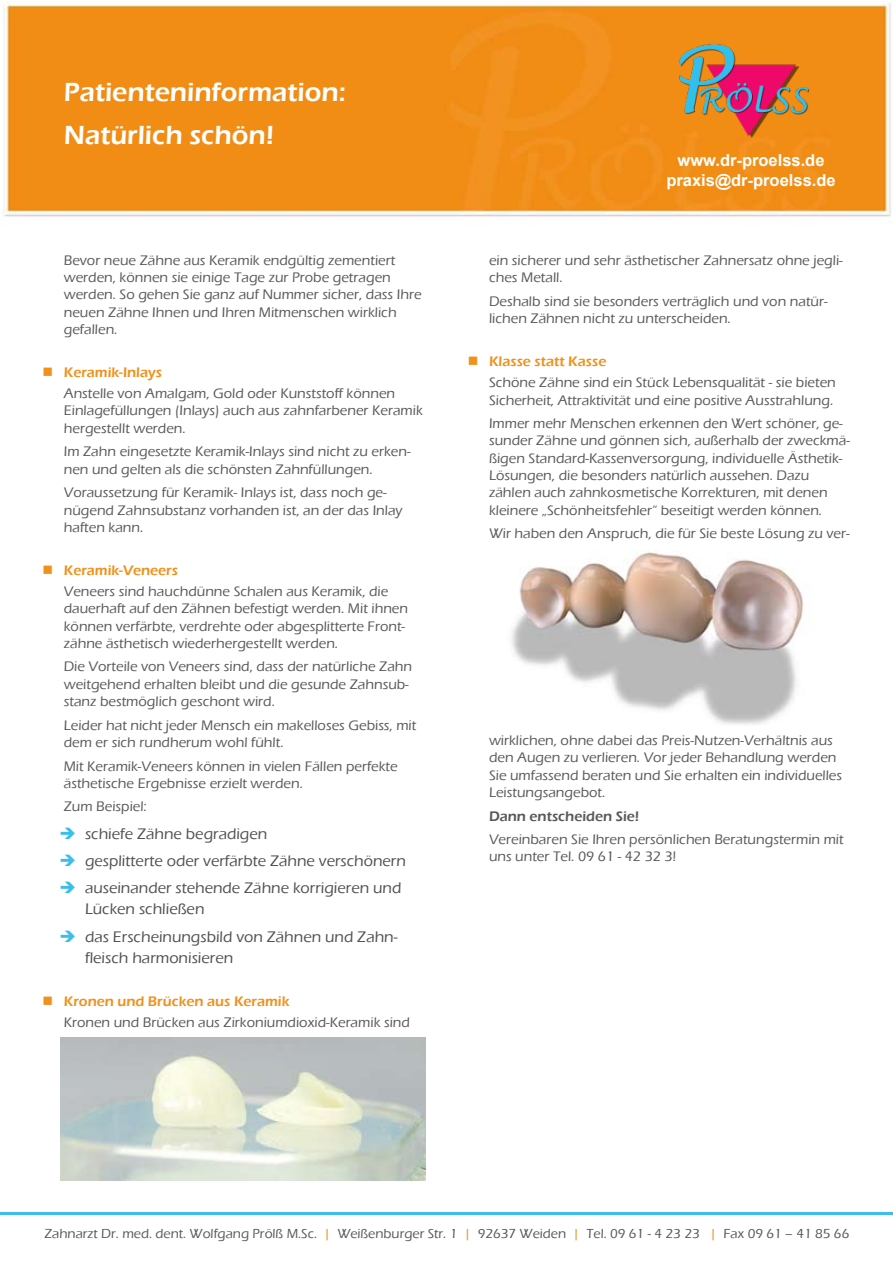
<style>
.page{position:relative;width:893px;height:1263px;background:#fff}
.page>*{position:absolute;margin:0;border:0;box-sizing:border-box;transform-origin:0 0}
.t1{font:600 27px/42.5px "Eras ITC";color:#fff}
.t2{font:700 16.5px/19.8px "Arial";color:#fff;text-align:center}
.t3{font:500 15.75px/27.3px "Eras ITC";color:#515151}
.t4{font:500 14.25px/17.2px "Eras ITC";color:#5a595a}
.t5{font:600 14.25px "Eras ITC";color:#f1901a}
.t6{font:600 14.25px "Eras ITC";color:#5a595a}
.t7{font:500 13.5px "Eras ITC";color:#5a595a}
.s1{color:#f1901a}
</style>
<div class="page">
<img style="left:1px;top:1px;width:892px;height:218px">
<hr style="left:0;top:1212px;width:893px;height:3px;background:#3bbeea">
<img style="left:678px;top:40px;width:149px;height:105px">
<img style="left:61px;top:1037px;width:364px;height:143px">
<img style="left:511px;top:552px;width:293px;height:173px">
<h1 class="t1" style="left:64px;top:71px;width:283px">Patienteninformation:<br>Natürlich schön!</h1>
<p class="t4" style="left:64px;top:252px;width:359px">Bevor neue Zähne aus Keramik endgültig zementiert werden, können sie einige Tage zur Probe getragen werden. So gehen Sie ganz auf Nummer sicher, dass Ihre neuen Zähne Ihnen und Ihren Mitmenschen wirklich gefallen.</p>
<p class="t5" style="left:64px;top:364px;width:100px">Keramik-Inlays</p>
<p class="t4" style="left:64px;top:385px;width:361px">Anstelle von Amalgam, Gold oder Kunststoff können<br>Einlagefüllungen (Inlays) auch aus zahnfarbener Keramik hergestellt werden.</p>
<p class="t4" style="left:64px;top:443px;width:348px">Im Zahn eingesetzte Keramik-Inlays sind nicht zu erken&shy;nen und gelten als die schönsten Zahnfüllungen.</p>
<p class="t4" style="left:64px;top:484px;width:340px">Voraussetzung für Keramik- Inlays ist, dass noch ge&shy;nügend Zahnsubstanz vorhanden ist, an der das Inlay haften kann.</p>
<p class="t5" style="left:64px;top:562px;width:116px">Keramik-Veneers</p>
<p class="t4" style="left:64px;top:583px;width:346px">Veneers sind hauchdünne Schalen aus Keramik, die dauerhaft auf den Zähnen befestigt werden. Mit ihnen können verfärbte, verdrehte oder abgesplitterte Front&shy;zähne ästhetisch wiederhergestellt werden.</p>
<p class="t4" style="left:64px;top:658px;width:350px">Die Vorteile von Veneers sind, dass der natürliche Zahn weitgehend erhalten bleibt und die gesunde Zahnsub&shy;stanz bestmöglich geschont wird.</p>
<p class="t4" style="left:64px;top:716px;width:354px">Leider hat nicht jeder Mensch ein makelloses Gebiss, mit dem er sich rundherum wohl fühlt.</p>
<p class="t4" style="left:64px;top:757px;width:335px">Mit Keramik-Veneers können in vielen Fällen perfekte ästhetische Ergebnisse erzielt werden.</p>
<p class="t4" style="left:64px;top:798px;width:85px">Zum Beispiel:</p>
<p class="t3" style="left:85px;top:820px;width:322px">schiefe Zähne begradigen<br>gesplitterte oder verfärbte Zähne verschönern auseinander stehende Zähne korrigieren und</p>
<p class="t3" style="left:85px;top:896px;width:314px">Lücken schließen<br>das Erscheinungsbild von Zähnen und Zahn-</p>
<p class="t3" style="left:85px;top:944px;width:150px">fleisch harmonisieren</p>
<p class="t5" style="left:64px;top:993px;width:227px">Kronen und Brücken aus Keramik</p>
<p class="t4" style="left:64px;top:1014px;width:348px">Kronen und Brücken aus Zirkoniumdioxid-Keramik sind</p>
<p class="t2" style="left:666px;top:151px;width:171px">www.dr-proelss.de praxis@dr-proelss.de</p>
<p class="t4" style="left:489px;top:252px;width:355px">ein sicherer und sehr ästhetischer Zahnersatz ohne jegli&shy;ches Metall.</p>
<p class="t4" style="left:489px;top:293px;width:340px">Deshalb sind sie besonders verträglich und von natür&shy;lichen Zähnen nicht zu unterscheiden.</p>
<p class="t5" style="left:489px;top:353px;width:119px">Klasse statt Kasse</p>
<p class="t4" style="left:489px;top:374px;width:348px">Schöne Zähne sind ein Stück Lebensqualität - sie bieten<br>Sicherheit, Attraktivität und eine positive Ausstrahlung.</p>
<p class="t4" style="left:489px;top:415px;width:362px">Immer mehr Menschen erkennen den Wert schöner, ge&shy;sunder Zähne und gönnen sich, außerhalb der zweckmä&shy;ßigen Standard-Kassenversorgung, individuelle Ästhetik-Lösungen, die besonders natürlich aussehen. Dazu zählen auch zahnkosmetische Korrekturen, mit denen kleinere „Schönheitsfehler“ beseitigt werden können.</p>
<p class="t4" style="left:489px;top:525px;width:362px">Wir haben den Anspruch, die für Sie beste Lösung zu ver-</p>
<p class="t4" style="left:489px;top:732px;width:355px">wirklichen, ohne dabei das Preis-Nutzen-Verhältnis aus den Augen zu verlieren. Vor jeder Behandlung werden Sie umfassend beraten und Sie erhalten ein individuelles Leistungsangebot.</p>
<p class="t6" style="left:489px;top:808px;width:152px">Dann entscheiden Sie!</p>
<p class="t4" style="left:489px;top:831px;width:356px">Vereinbaren Sie Ihren persönlichen Beratungstermin mit uns unter Tel. 09 61 - 42 32 3!</p>
<p class="t7" style="left:44px;top:1226px;width:806px">Zahnarzt Dr. med. dent. Wolfgang Prölß M.Sc. <span class="s1">|</span> Weißenburger Str. 1 <span class="s1">|</span> 92637 Weiden <span class="s1">|</span> Tel. 09 61 - 4 23 23 <span class="s1">|</span> Fax 09 61 – 41 85 66</p>
</div>
